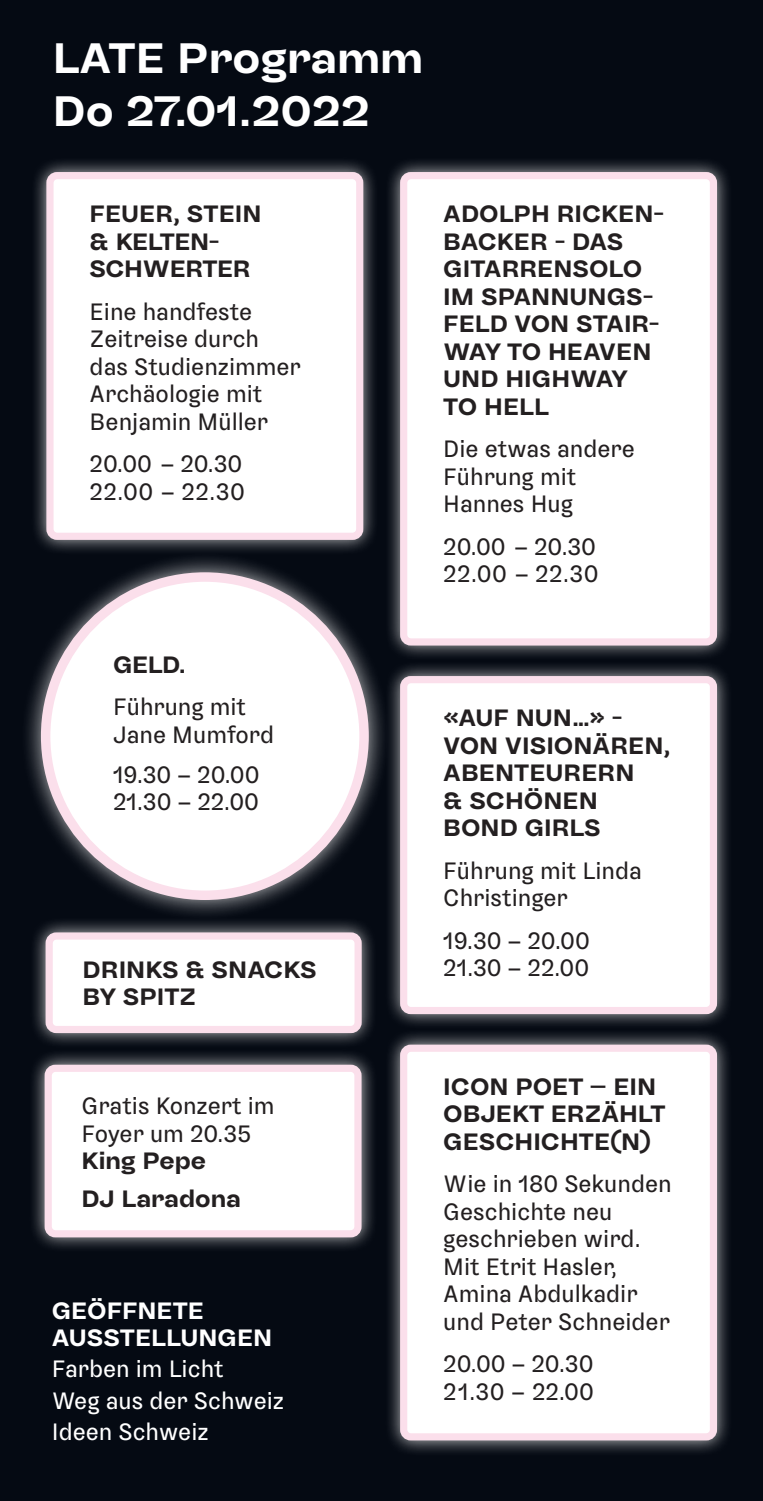
<style>
.page{position:relative;width:763px;height:1501px;background:#fff}
.page>*{position:absolute;margin:0;border:0;box-sizing:border-box;transform-origin:0 0}
.t1{font:700 45px/52.5px "Sombra";color:#fff}
.t2{font:25px/27.5px "Sombra";color:#231f20}
.t3{font:700 25px/27.5px "Sombra";color:#231f20}
.t4{font:25px/31.2px "Sombra";color:#fff}
.t5{font:700 25px/27.5px "Sombra";letter-spacing:-.02em;color:#231f20}
.t6{font:700 25px/27.5px "Sombra";color:#fff}
</style>
<div class="page">
<div style="left:0;top:0;width:762px;height:1501px;background:#050a13"></div>
<div style="left:20px;top:552px;width:369px;height:369px;background:#fff;opacity:.75"></div>
<div style="left:46px;top:577px;width:318px;height:318px;background:#fff;border-radius:50%"></div>
<div style="left:41px;top:572px;width:328px;height:328px;border:9px solid #fbdfeb;border-radius:50%"></div>
<div style="left:30px;top:156px;width:349px;height:400px;background:#fff;opacity:.75"></div>
<div style="left:50px;top:176px;width:309px;height:360px;background:#fff;border-radius:7px"></div>
<div style="left:46px;top:172px;width:317px;height:368px;border:7px solid #fbdfeb;border-radius:7px"></div>
<div style="left:383px;top:1028px;width:350px;height:428px;background:#fff;opacity:.75"></div>
<div style="left:403px;top:1048px;width:310px;height:389px;background:#fff;border-radius:7px"></div>
<div style="left:400px;top:1044px;width:316px;height:396px;border:7px solid #fbdfeb;border-radius:7px"></div>
<div style="left:383px;top:156px;width:350px;height:505px;background:#fff;opacity:.75"></div>
<div style="left:403px;top:176px;width:310px;height:466px;background:#fff;border-radius:7px"></div>
<div style="left:400px;top:172px;width:316px;height:473px;border:7px solid #fbdfeb;border-radius:7px"></div>
<div style="left:29px;top:916px;width:348px;height:133px;background:#fff;opacity:.75"></div>
<div style="left:49px;top:936px;width:309px;height:93px;background:#fff;border-radius:7px"></div>
<div style="left:46px;top:932px;width:315px;height:101px;border:7px solid #fbdfeb;border-radius:7px"></div>
<div style="left:28px;top:1048px;width:349px;height:205px;background:#fff;opacity:.75"></div>
<div style="left:48px;top:1068px;width:310px;height:166px;background:#fff;border-radius:7px"></div>
<div style="left:45px;top:1064px;width:316px;height:173px;border:7px solid #fbdfeb;border-radius:7px"></div>
<div style="left:383px;top:660px;width:350px;height:370px;background:#fff;opacity:.75"></div>
<div style="left:403px;top:679px;width:310px;height:331px;background:#fff;border-radius:7px"></div>
<div style="left:400px;top:676px;width:316px;height:338px;border:7px solid #fbdfeb;border-radius:7px"></div>
<h1 class="t1" style="left:53px;top:27px;width:372px">LATE Programm<br>Do 27.01.2022</h1>
<p class="t5" style="left:90px;top:197px;width:173px">FEUER, STEIN &amp; KELTEN-<br>SCHWERTER</p>
<p class="t2" style="left:90px;top:295px;width:213px">Eine handfeste<br>Zeitreise durch das Studienzimmer<br>Archäologie mit<br>Benjamin Müller</p>
<p class="t2" style="left:90px;top:447px;width:157px">20.00 – 20.30<br>22.00 – 22.30</p>
<p class="t3" style="left:113px;top:647px;width:74px">GELD.</p>
<p class="t2" style="left:113px;top:690px;width:162px">Führung mit<br>Jane Mumford</p>
<p class="t2" style="left:113px;top:758px;width:148px">19.30 – 20.00<br>21.30 – 22.00</p>
<p class="t3" style="left:83px;top:952px;width:235px">DRINKS &amp; SNACKS<br>BY SPITZ</p>
<p class="t2" style="left:82px;top:1089px;width:194px">Gratis Konzert im<br>Foyer um 20.35</p>
<p class="t3" style="left:82px;top:1139px;width:161px;line-height:37.5px">King Pepe<br>DJ Laradona</p>
<p class="t6" style="left:52px;top:1293px;width:222px">GEÖFFNETE<br>AUSSTELLUNGEN</p>
<p class="t4" style="left:52px;top:1351px;width:234px">Farben im Licht<br>Weg aus der Schweiz<br>Ideen Schweiz</p>
<p class="t3" style="left:443px;top:197px;width:222px">ADOLPH RICKEN-<br>BACKER - DAS<br>GITARRENSOLO<br>IM SPANNUNGS-<br>FELD VON STAIR-<br>WAY TO HEAVEN<br>UND HIGHWAY<br>TO HELL</p>
<p class="t2" style="left:443px;top:432px;width:193px">Die etwas andere<br>Führung mit<br>Hannes Hug</p>
<p class="t2" style="left:443px;top:530px;width:157px">20.00 – 20.30<br>22.00 – 22.30</p>
<p class="t3" style="left:443px;top:701px;width:229px">«AUF NUN…» -<br>VON VISIONÄREN,<br>ABENTEURERN<br>&amp; SCHÖNEN<br>BOND GIRLS</p>
<p class="t2" style="left:443px;top:854px;width:200px">Führung mit Linda<br>Christinger</p>
<p class="t2" style="left:443px;top:924px;width:148px">19.30 – 20.00<br>21.30 – 22.00</p>
<p class="t3" style="left:443px;top:1069px;width:223px">ICON POET – EIN<br>OBJEKT ERZÄHLT<br>GESCHICHTE(N)</p>
<p class="t2" style="left:443px;top:1167px;width:230px">Wie in 180 Sekunden<br>Geschichte neu geschrieben wird.<br>Mit Etrit Hasler,<br>Amina Abdulkadir und Peter Schneider</p>
<p class="t2" style="left:443px;top:1347px;width:152px">20.00 – 20.30<br>21.30 – 22.00</p>
</div>
